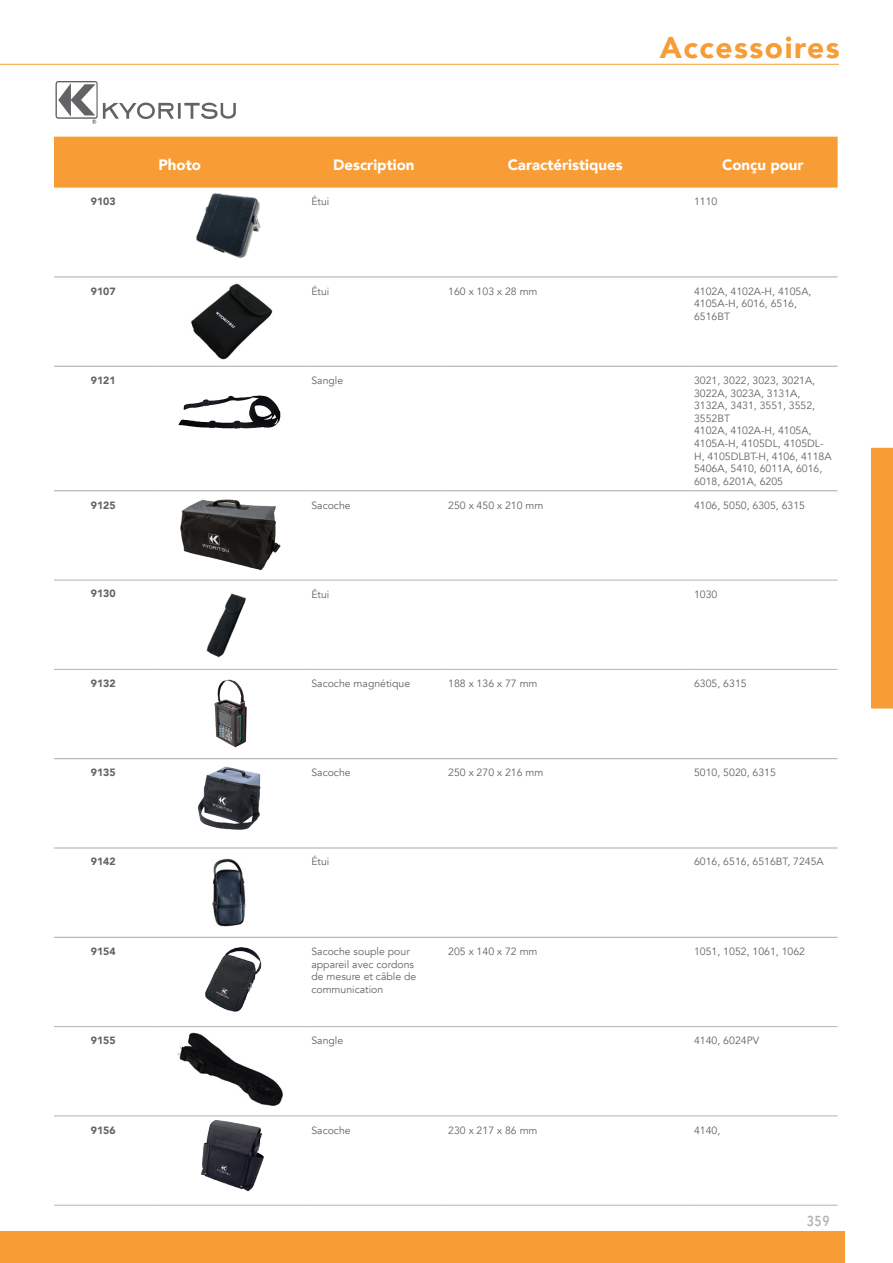
<style>
.page{position:relative;width:893px;height:1263px;background:#fff}
.page>*{position:absolute;margin:0;border:0;box-sizing:border-box;transform-origin:0 0}
.t1{font:900 30px "Avenir";letter-spacing:.05em;color:#f89d35}
.t2{font:500 18px "Avenir Next Condensed";color:#b2b3b7}
.t3{font:900 15px "Avenir";color:#fff}
.t4{font:10.5px/12.6px "Avenir";color:#636366}
.t5{font:900 10.5px "Avenir";color:#636366}
</style>
<div class="page">
<hr style="left:0;top:64px;width:839px;height:1px;background:#f89d35">
<div style="left:0;top:1231px;width:844px;height:32px;background:#f89d35"></div>
<div style="left:54px;top:137px;width:784px;height:51px;background:#f89d35"></div>
<hr style="left:54px;top:277px;width:98px;height:1px;background:#a8a9ad">
<hr style="left:152px;top:277px;width:153px;height:1px;background:#a8a9ad">
<hr style="left:305px;top:277px;width:137px;height:1px;background:#a8a9ad">
<hr style="left:442px;top:277px;width:246px;height:1px;background:#a8a9ad">
<hr style="left:688px;top:277px;width:150px;height:1px;background:#a8a9ad">
<hr style="left:54px;top:366px;width:98px;height:1px;background:#a8a9ad">
<hr style="left:152px;top:366px;width:153px;height:1px;background:#a8a9ad">
<hr style="left:305px;top:366px;width:137px;height:1px;background:#a8a9ad">
<hr style="left:442px;top:366px;width:246px;height:1px;background:#a8a9ad">
<hr style="left:688px;top:366px;width:150px;height:1px;background:#a8a9ad">
<hr style="left:54px;top:490px;width:98px;height:1px;background:#a8a9ad">
<hr style="left:152px;top:490px;width:153px;height:1px;background:#a8a9ad">
<hr style="left:305px;top:490px;width:137px;height:1px;background:#a8a9ad">
<hr style="left:442px;top:490px;width:246px;height:1px;background:#a8a9ad">
<hr style="left:688px;top:490px;width:150px;height:1px;background:#a8a9ad">
<hr style="left:54px;top:758px;width:98px;height:1px;background:#a8a9ad">
<hr style="left:152px;top:758px;width:153px;height:1px;background:#a8a9ad">
<hr style="left:305px;top:758px;width:137px;height:1px;background:#a8a9ad">
<hr style="left:442px;top:758px;width:246px;height:1px;background:#a8a9ad">
<hr style="left:688px;top:758px;width:150px;height:1px;background:#a8a9ad">
<hr style="left:54px;top:848px;width:98px;height:1px;background:#a8a9ad">
<hr style="left:152px;top:848px;width:153px;height:1px;background:#a8a9ad">
<hr style="left:305px;top:848px;width:137px;height:1px;background:#a8a9ad">
<hr style="left:442px;top:848px;width:246px;height:1px;background:#a8a9ad">
<hr style="left:688px;top:848px;width:150px;height:1px;background:#a8a9ad">
<hr style="left:54px;top:937px;width:98px;height:1px;background:#a8a9ad">
<hr style="left:152px;top:937px;width:153px;height:1px;background:#a8a9ad">
<hr style="left:305px;top:937px;width:137px;height:1px;background:#a8a9ad">
<hr style="left:442px;top:937px;width:246px;height:1px;background:#a8a9ad">
<hr style="left:688px;top:937px;width:150px;height:1px;background:#a8a9ad">
<hr style="left:54px;top:1026px;width:98px;height:1px;background:#b2b3b7">
<hr style="left:152px;top:1026px;width:153px;height:1px;background:#b2b3b7">
<hr style="left:305px;top:1026px;width:137px;height:1px;background:#b2b3b7">
<hr style="left:442px;top:1026px;width:246px;height:1px;background:#b2b3b7">
<hr style="left:688px;top:1026px;width:150px;height:1px;background:#b2b3b7">
<hr style="left:54px;top:1116px;width:98px;height:1px;background:#b2b3b7">
<hr style="left:152px;top:1116px;width:153px;height:1px;background:#b2b3b7">
<hr style="left:305px;top:1116px;width:137px;height:1px;background:#b2b3b7">
<hr style="left:442px;top:1116px;width:246px;height:1px;background:#b2b3b7">
<hr style="left:688px;top:1116px;width:150px;height:1px;background:#b2b3b7">
<hr style="left:54px;top:1205px;width:98px;height:1px;background:#b2b3b7">
<hr style="left:152px;top:1205px;width:153px;height:1px;background:#b2b3b7">
<hr style="left:305px;top:1205px;width:137px;height:1px;background:#b2b3b7">
<hr style="left:442px;top:1205px;width:246px;height:1px;background:#b2b3b7">
<hr style="left:688px;top:1205px;width:150px;height:1px;background:#b2b3b7">
<hr style="left:54px;top:580px;width:98px;height:1px;background:#b2b3b7">
<hr style="left:152px;top:580px;width:153px;height:1px;background:#b2b3b7">
<hr style="left:305px;top:580px;width:137px;height:1px;background:#b2b3b7">
<hr style="left:442px;top:580px;width:246px;height:1px;background:#b2b3b7">
<hr style="left:688px;top:580px;width:150px;height:1px;background:#b2b3b7">
<hr style="left:54px;top:669px;width:98px;height:1px;background:#b2b3b7">
<hr style="left:152px;top:669px;width:153px;height:1px;background:#b2b3b7">
<hr style="left:305px;top:669px;width:137px;height:1px;background:#b2b3b7">
<hr style="left:442px;top:669px;width:246px;height:1px;background:#b2b3b7">
<hr style="left:688px;top:669px;width:150px;height:1px;background:#b2b3b7">
<img style="left:196px;top:193px;width:65px;height:65px">
<img style="left:191px;top:283px;width:82px;height:77px">
<img style="left:178px;top:395px;width:103px;height:34px">
<img style="left:180px;top:499px;width:101px;height:72px">
<img style="left:206px;top:593px;width:40px;height:65px">
<img style="left:214px;top:679px;width:33px;height:69px">
<img style="left:189px;top:759px;width:84px;height:71px">
<img style="left:212px;top:858px;width:34px;height:69px">
<img style="left:205px;top:947px;width:57px;height:65px">
<img style="left:178px;top:1032px;width:105px;height:74px">
<img style="left:196px;top:1116px;width:70px;height:76px">
<img style="left:55px;top:81px;width:181px;height:43px">
<div style="left:871px;top:448px;width:22px;height:260px;background:#f89d35"></div>
<h1 class="t1" style="left:660px;top:21px;width:182px">Accessoires</h1>
<h3 class="t3" style="left:158px;top:152px;width:44px">Photo</h3>
<h3 class="t3" style="left:333px;top:152px;width:83px">Description</h3>
<h3 class="t3" style="left:508px;top:152px;width:117px">Caractéristiques</h3>
<h3 class="t3" style="left:722px;top:152px;width:83px">Conçu pour</h3>
<p class="t5" style="left:91px;top:193px;width:26px">9103</p>
<p class="t4" style="left:311px;top:196px;width:20px">Étui</p>
<p class="t4" style="left:694px;top:196px;width:25px">1110</p>
<p class="t5" style="left:91px;top:282px;width:26px">9107</p>
<p class="t4" style="left:311px;top:285px;width:20px">Étui</p>
<p class="t4" style="left:448px;top:285px;width:91px">160 x 103 x 28 mm</p>
<p class="t4" style="left:694px;top:285px;width:119px">4102A, 4102A-H, 4105A,<br>4105A-H, 6016, 6516,<br>6516BT</p>
<p class="t5" style="left:91px;top:371px;width:26px">9121</p>
<p class="t4" style="left:311px;top:374px;width:33px">Sangle</p>
<p class="t4" style="left:694px;top:374px;width:139px">3021, 3022, 3023, 3021A,<br>3022A, 3023A, 3131A,<br>3132A, 3431, 3551, 3552,<br>3552BT<br>4102A, 4102A-H, 4105A,<br>4105A-H, 4105DL, 4105DL-<br>H, 4105DLBT-H, 4106, 4118A<br>5406A, 5410, 6011A, 6016,<br>6018, 6201A, 6205</p>
<p class="t5" style="left:91px;top:496px;width:26px">9125</p>
<p class="t4" style="left:311px;top:499px;width:41px">Sacoche</p>
<p class="t4" style="left:448px;top:499px;width:97px">250 x 450 x 210 mm</p>
<p class="t4" style="left:694px;top:499px;width:112px">4106, 5050, 6305, 6315</p>
<p class="t5" style="left:91px;top:584px;width:26px">9130</p>
<p class="t4" style="left:311px;top:588px;width:20px">Étui</p>
<p class="t4" style="left:694px;top:588px;width:25px">1030</p>
<p class="t5" style="left:91px;top:674px;width:26px">9132</p>
<p class="t4" style="left:311px;top:677px;width:100px">Sacoche magnétique</p>
<p class="t4" style="left:448px;top:677px;width:91px">188 x 136 x 77 mm</p>
<p class="t4" style="left:694px;top:677px;width:54px">6305, 6315</p>
<p class="t5" style="left:91px;top:764px;width:26px">9135</p>
<p class="t4" style="left:311px;top:767px;width:41px">Sacoche</p>
<p class="t4" style="left:448px;top:767px;width:97px">250 x 270 x 216 mm</p>
<p class="t4" style="left:694px;top:767px;width:83px">5010, 5020, 6315</p>
<p class="t5" style="left:91px;top:852px;width:26px">9142</p>
<p class="t4" style="left:311px;top:855px;width:20px">Étui</p>
<p class="t4" style="left:694px;top:855px;width:131px">6016, 6516, 6516BT, 7245A</p>
<p class="t5" style="left:91px;top:942px;width:26px">9154</p>
<p class="t4" style="left:311px;top:945px;width:107px">Sacoche souple pour appareil avec cordons de mesure et câble de communication</p>
<p class="t4" style="left:448px;top:945px;width:91px">205 x 140 x 72 mm</p>
<p class="t4" style="left:694px;top:945px;width:112px">1051, 1052, 1061, 1062</p>
<p class="t5" style="left:91px;top:1032px;width:26px">9155</p>
<p class="t4" style="left:311px;top:1034px;width:33px">Sangle</p>
<p class="t4" style="left:694px;top:1034px;width:66px">4140, 6024PV</p>
<p class="t5" style="left:91px;top:1121px;width:26px">9156</p>
<p class="t4" style="left:311px;top:1124px;width:41px">Sacoche</p>
<p class="t4" style="left:448px;top:1124px;width:91px">230 x 217 x 86 mm</p>
<p class="t4" style="left:694px;top:1124px;width:28px">4140,</p>
<h2 class="t2" style="left:806px;top:1209px;width:25px">359</h2>
</div>
